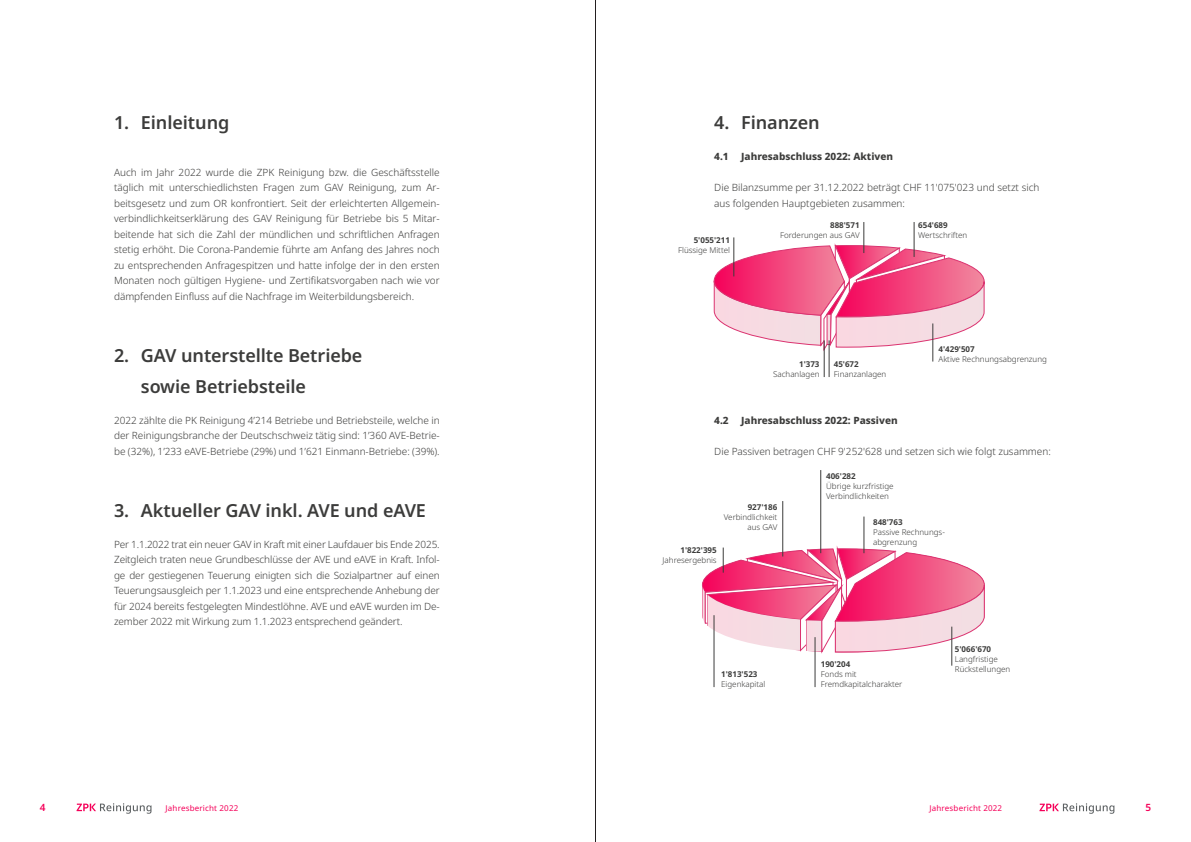
<style>
.page{position:relative;width:1191px;height:842px;background:#fff}
.page>*{position:absolute;margin:0;border:0;box-sizing:border-box;transform-origin:0 0}
.Untertitel_Lead_gros{font:600 18px/31px "Noto Sans";letter-spacing:-.005em;color:#3c3c3b}
.Lauftext_10pt{font:300 10px/15.5px "Noto Sans";color:#3c3c3b;text-align:justify}
.Absatztitel_Lauftext{font:800 10px "Noto Sans";color:#3c3c3b}
.t1{font:600 10px "Noto Sans";color:#f50059}
.Lauftext_10pt-2{font:300 8px/10px "Noto Sans";color:#3c3c3b}
.Lauftext_10pt-3{font:700 8px "Noto Sans";color:#3c3c3b}
.t2{font:8px "Noto Sans";letter-spacing:.02em;color:#f50059}
</style>
<div class="page">
<svg style="left:77px;top:803px;width:74px;height:11px"></svg>
<svg style="left:1039px;top:803px;width:75px;height:11px"></svg>
<hr style="left:595px;top:0;width:1px;height:842px;background:#231f20">
<svg style="left:714px;top:245px;width:270px;height:105px"></svg>
<hr style="left:733px;top:237px;width:1px;height:39px;background:#3c3c3b">
<svg style="left:702px;top:548px;width:282px;height:104px"></svg>
<hr style="left:782px;top:501px;width:1px;height:55px;background:#3c3c3b">
<hr style="left:820px;top:470px;width:1px;height:83px;background:#3c3c3b">
<hr style="left:863px;top:517px;width:1px;height:36px;background:#3c3c3b">
<hr style="left:951px;top:627px;width:1px;height:39px;background:#3c3c3b">
<hr style="left:714px;top:615px;width:1px;height:72px;background:#3c3c3b">
<hr style="left:814px;top:637px;width:1px;height:50px;background:#3c3c3b">
<hr style="left:863px;top:222px;width:1px;height:31px;background:#3c3c3b">
<hr style="left:914px;top:222px;width:1px;height:35px;background:#3c3c3b">
<hr style="left:932px;top:323px;width:1px;height:39px;background:#3c3c3b">
<hr style="left:829px;top:340px;width:1px;height:37px;background:#3c3c3b">
<hr style="left:824px;top:340px;width:1px;height:37px;background:#3c3c3b">
<p class="Untertitel_Lead_gros" style="left:114px;top:107px;width:117px">1. Einleitung</p>
<p class="Lauftext_10pt" style="left:114px;top:164px;width:327px">Auch im Jahr 2022 wurde die ZPK Reinigung bzw. die Geschäftsstelle täglich mit unterschiedlichsten Fragen zum GAV Reinigung, zum Ar&shy;beitsgesetz und zum OR konfrontiert. Seit der erleichterten Allgemein&shy;verbindlichkeitserklärung des GAV Reinigung für Betriebe bis 5 Mitar&shy;beitende hat sich die Zahl der mündlichen und schriftlichen Anfragen stetig erhöht. Die Corona-Pandemie führte am Anfang des Jahres noch zu entsprechenden Anfragespitzen und hatte infolge der in den ersten Monaten noch gültigen Hygiene- und Zertifikatsvorgaben nach wie vor dämpfenden Einfluss auf die Nachfrage im Weiterbildungsbereich.</p>
<p class="Untertitel_Lead_gros" style="left:141px;top:340px;width:223px;text-indent:-27px">2. GAV unterstellte Betriebe sowie Betriebsteile</p>
<p class="Lauftext_10pt" style="left:114px;top:412px;width:327px">2022 zählte die PK Reinigung 4’214 Betriebe und Betriebsteile, welche in der Reinigungsbranche der Deutschschweiz tätig sind: 1’360 AVE-Betrie&shy;be (32%), 1’233 eAVE-Betriebe (29%) und 1’621 Einmann-Betriebe: (39%).</p>
<p class="Untertitel_Lead_gros" style="left:114px;top:495px;width:313px">3. Aktueller GAV inkl. AVE und eAVE</p>
<p class="Lauftext_10pt" style="left:114px;top:536px;width:327px">Per 1.1.2022 trat ein neuer GAV in Kraft mit einer Laufdauer bis Ende 2025.<br>Zeitgleich traten neue Grundbeschlüsse der AVE und eAVE in Kraft. Infol&shy;ge der gestiegenen Teuerung einigten sich die Sozialpartner auf einen Teuerungsausgleich per 1.1.2023 und eine entsprechende Anhebung der für 2024 bereits festgelegten Mindestlöhne. AVE und eAVE wurden im De&shy;zember 2022 mit Wirkung zum 1.1.2023 entsprechend geändert.</p>
<p class="Untertitel_Lead_gros" style="left:714px;top:107px;width:107px">4. Finanzen</p>
<p class="Absatztitel_Lauftext" style="left:714px;top:151px;width:16px">4.1</p>
<p class="Absatztitel_Lauftext" style="left:741px;top:151px;width:153px">Jahresabschluss 2022: Aktiven</p>
<p class="Lauftext_10pt" style="left:714px;top:180px;width:327px">Die Bilanzsumme per 31.12.2022 beträgt CHF 11'075'023 und setzt sich aus folgenden Hauptgebieten zusammen:</p>
<p class="Lauftext_10pt-3" style="left:693px;top:236px;width:38px">5'055'211</p>
<p class="Lauftext_10pt-2" style="left:678px;top:245px;width:53px">Flüssige Mittel</p>
<p class="Lauftext_10pt-3" style="left:830px;top:220px;width:31px">888'571</p>
<p class="Lauftext_10pt-2" style="left:780px;top:230px;width:81px">Forderungen aus GAV</p>
<p class="Lauftext_10pt-3" style="left:918px;top:220px;width:31px">654'689</p>
<p class="Lauftext_10pt-2" style="left:918px;top:230px;width:51px">Wertschriften</p>
<p class="Lauftext_10pt-3" style="left:799px;top:360px;width:22px">1'373</p>
<p class="Lauftext_10pt-2" style="left:773px;top:369px;width:48px">Sachanlagen</p>
<p class="Lauftext_10pt-3" style="left:833px;top:360px;width:27px">45'672</p>
<p class="Lauftext_10pt-2" style="left:833px;top:369px;width:54px">Finanzanlagen</p>
<p class="Lauftext_10pt-3" style="left:938px;top:344px;width:38px">4'429'507</p>
<p class="Lauftext_10pt-2" style="left:938px;top:354px;width:110px">Aktive Rechnungsabgrenzung</p>
<p class="Absatztitel_Lauftext" style="left:714px;top:414px;width:185px">4.2 Jahresabschluss 2022: Passiven</p>
<p class="Lauftext_10pt" style="left:714px;top:443px;width:338px">Die Passiven betragen CHF 9'252'628 und setzen sich wie folgt zusammen:</p>
<p class="Lauftext_10pt-3" style="left:747px;top:502px;width:31px">927'186</p>
<p class="Lauftext_10pt-2" style="left:724px;top:512px;width:55px;text-align:right">Verbindlichkeit aus GAV</p>
<p class="Lauftext_10pt-3" style="left:680px;top:546px;width:38px">1'822'395</p>
<p class="Lauftext_10pt-2" style="left:662px;top:555px;width:56px">Jahresergebnis</p>
<p class="Lauftext_10pt-3" style="left:721px;top:670px;width:38px">1'813'523</p>
<p class="Lauftext_10pt-2" style="left:721px;top:679px;width:46px">Eigenkapital</p>
<p class="Lauftext_10pt-3" style="left:826px;top:471px;width:31px">406'282</p>
<p class="Lauftext_10pt-2" style="left:826px;top:481px;width:69px">Übrige kurzfristige<br>Verbindlichkeiten</p>
<p class="Lauftext_10pt-3" style="left:873px;top:518px;width:31px">848'763</p>
<p class="Lauftext_10pt-2" style="left:873px;top:527px;width:73px">Passive Rechnungs&shy;abgrenzung</p>
<p class="Lauftext_10pt-3" style="left:820px;top:660px;width:31px">190'204</p>
<p class="Lauftext_10pt-2" style="left:820px;top:669px;width:83px">Fonds mit<br>Fremdkapitalcharakter</p>
<p class="Lauftext_10pt-3" style="left:955px;top:644px;width:38px">5'066'670</p>
<p class="Lauftext_10pt-2" style="left:955px;top:654px;width:57px">Langfristige<br>Rückstellungen</p>
<p class="t1" style="left:40px;top:802px;width:7px">4</p>
<p class="t2" style="left:166px;top:804px;width:74px">Jahresbericht 2022</p>
<p class="t2" style="left:929px;top:804px;width:74px">Jahresbericht 2022</p>
<p class="t1" style="left:1145px;top:802px;width:7px">5</p>
</div>
